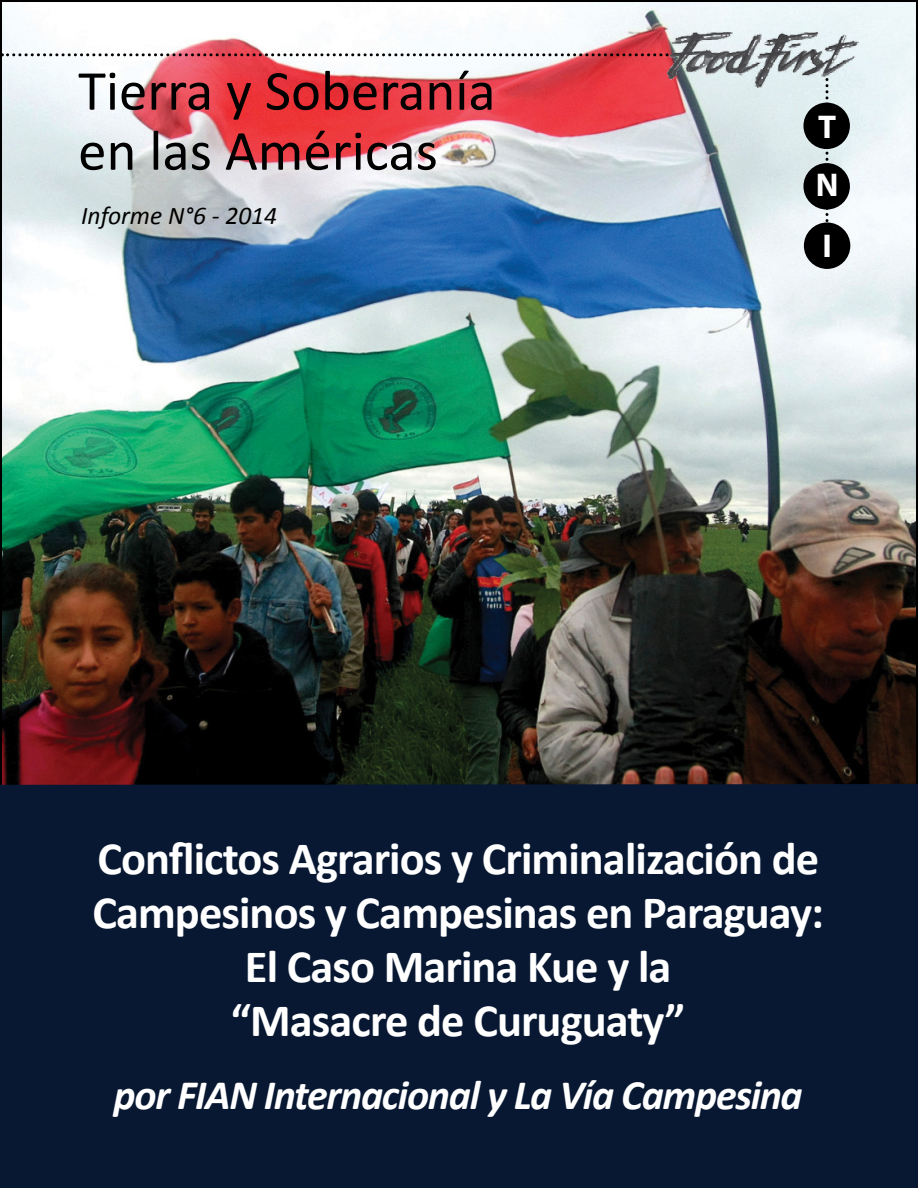
<style>
.page{position:relative;width:918px;height:1188px;background:#fff}
.page>*{position:absolute;margin:0;border:0;box-sizing:border-box;transform-origin:0 0}
.t1{font:57px/60px "Calibri";color:#000}
.t2{font:700 46.5px/54px "Calibri";letter-spacing:-.02em;color:#fff;text-align:center}
.t3{font:italic 700 42px "Calibri";letter-spacing:-.03em;color:#fff}
.t4{font:700 33px/57.6px "Myriad Pro";color:#fff}
.t5{font:italic 25.5px "Calibri";color:#000}
</style>
<div class="page">
<img style="left:3px;top:3px;width:912px;height:781px">
<div style="left:0;top:784px;width:918px;height:404px;background:#081832"></div>
<svg style="left:2px;top:53px;width:665px;height:3px"></svg>
<svg style="left:825px;top:87px;width:3px;height:135px"></svg>
<div style="left:804px;top:222px;width:46px;height:47px;background:#000;border-radius:50%"></div>
<div style="left:803px;top:103px;width:47px;height:46px;background:#000;border-radius:50%"></div>
<div style="left:803px;top:163px;width:47px;height:47px;background:#000;border-radius:50%"></div>
<img style="left:667px;top:32px;width:192px;height:55px">
<p class="t1" style="left:78px;top:61px;width:419px">Tierra y Soberanía en las Américas</p>
<p class="t5" style="left:81px;top:198px;width:198px">Informe N°6 - 2014</p>
<p class="t4" style="left:816px;top:97px;width:24px">T<br>N</p>
<p class="t4" style="left:822px;top:216px;width:11px">I</p>
<p class="t2" style="left:92px;top:831px;width:733px">Conflictos Agrarios y Criminalización de<br>Campesinos y Campesinas en Paraguay:<br>El Caso Marina Kue y la<br>“Masacre de Curuguaty”</p>
<p class="t3" style="left:114px;top:1068px;width:691px">por FIAN Internacional y La Vía Campesina</p>
</div>
